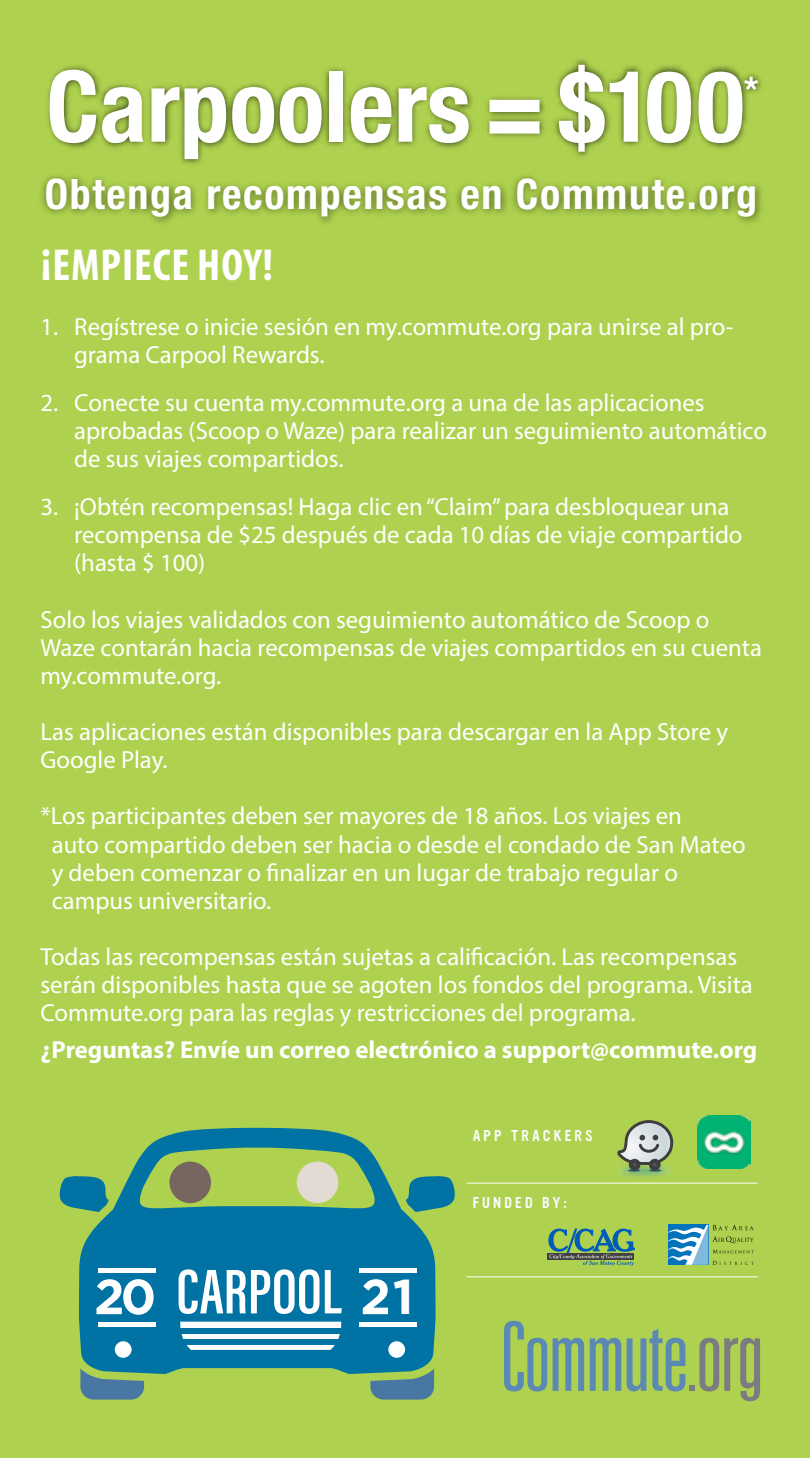
<style>
.page{position:relative;width:810px;height:1458px;background:#aed24f}
.page>*{position:absolute;margin:0;border:0;box-sizing:border-box;transform-origin:0 0}
.t1{font:700 condensed 99px "Helvetica Neue LT Std";color:#fff}
.t2{font:600 65.02px "Acumin Pro Extra Cond";letter-spacing:.005em;color:#fff}
.t3{font:700 condensed 45px "Myriad Pro";letter-spacing:.02em;color:#fff}
.t4{font:700 condensed 42.07px "Helvetica Neue LT Std";letter-spacing:.04em;color:#fff}
.t5{font:700 condensed 36.68px "Helvetica Neue LT Std";color:#fff}
.t6{font:24.75px/28.1px "Myriad Pro";color:#fff}
.t7{font:700 24.75px "Myriad Pro";color:#fff}
.t8{font:13.72px "YWFT Ultramagnetic";letter-spacing:.22em;color:#fafbfc}
.s1{font-family:"Gotham";font-weight:700;font-size:48.82px}
</style>
<div class="page">
<img style="left:47px;top:59px;width:715px;height:104px">
<img style="left:41px;top:163px;width:721px;height:60px">
<svg style="left:60px;top:1176px;width:11px;height:31px"></svg>
<svg style="left:443px;top:1176px;width:12px;height:32px"></svg>
<div style="left:80px;top:1333px;width:64px;height:67px;background:#4977a4;border-radius:13px"></div>
<div style="left:370px;top:1333px;width:64px;height:67px;background:#4977a4;border-radius:13px"></div>
<svg style="left:71px;top:1127px;width:372px;height:255px"></svg>
<svg style="left:79px;top:1128px;width:357px;height:246px;fill:#0073a4"></svg>
<svg style="left:180px;top:1322px;width:162px;height:28px;background:#d6e8f0"></svg>
<div style="left:388px;top:1341px;width:17px;height:17px;background:#fff;border-radius:50%"></div>
<div style="left:115px;top:1341px;width:17px;height:17px;background:#fff;border-radius:50%"></div>
<svg style="left:139px;top:1147px;width:237px;height:62px"></svg>
<div style="left:171px;top:1328px;width:174px;height:5px;background:#0073a4"></div>
<div style="left:171px;top:1339px;width:174px;height:5px;background:#0073a4"></div>
<svg style="left:97px;top:1279px;width:57px;height:36px;background:#88bdd4"></svg>
<svg style="left:363px;top:1279px;width:25px;height:35px"></svg>
<hr style="left:98px;top:1268px;width:57px;height:4px;background:#fff">
<div style="left:98px;top:1322px;width:57px;height:5px;background:#fff"></div>
<hr style="left:359px;top:1268px;width:58px;height:4px;background:#fff">
<div style="left:359px;top:1322px;width:58px;height:5px;background:#fff"></div>
<div style="left:169px;top:1162px;width:42px;height:41px;background:#77665f;border-radius:50%"></div>
<div style="left:297px;top:1162px;width:41px;height:41px;background:#e2dad3;border-radius:50%"></div>
<svg style="left:504px;top:1321px;width:43px;height:70px"></svg>
<svg style="left:553px;top:1338px;width:31px;height:53px"></svg>
<svg style="left:590px;top:1338px;width:31px;height:53px"></svg>
<svg style="left:627px;top:1329px;width:133px;height:72px"></svg>
<hr style="left:467px;top:1276px;width:291px;height:1px;background:#fff">
<hr style="left:467px;top:1183px;width:291px;height:1px;background:#fff">
<svg style="left:668px;top:1225px;width:86px;height:40px"></svg>
<div style="left:547px;top:1253px;width:87px;height:7px;background:#414142"></div>
<svg style="left:548px;top:1229px;width:87px;height:37px"></svg>
<img style="left:698px;top:1116px;width:53px;height:52px">
<img style="left:607px;top:1172px;width:75px;height:12px">
<svg style="left:617px;top:1120px;width:57px;height:52px"></svg>
<h1 class="t1" style="left:46px;top:47px;width:700px">Carpoolers=$100</h1>
<h3 class="t5" style="left:744px;top:67px;width:16px">*</h3>
<h3 class="t4" style="left:45px;top:169px;width:714px">Obtenga recompensas en Commute.org</h3>
<h3 class="t3" style="left:41px;top:237px;width:234px">¡EMPIECE HOY!</h3>
<p class="t6" style="left:74px;top:312px;width:661px;text-indent:-34px">1. Regístrese o inicie sesión en my.commute.org para unirse al pro&shy;grama Carpool Rewards.</p>
<p class="t6" style="left:74px;top:388px;width:694px;text-indent:-34px">2. Conecte su cuenta my.commute.org a una de las aplicaciones aprobadas (Scoop o Waze) para realizar un seguimiento automático de sus viajes compartidos.</p>
<p class="t6" style="left:74px;top:492px;width:670px;text-indent:-34px">3. ¡Obtén recompensas! Haga clic en “Claim” para desbloquear una recompensa de $25 después de cada 10 días de viaje compartido (hasta $ 100)</p>
<p class="t6" style="left:41px;top:605px;width:723px">Solo los viajes validados con seguimiento automático de Scoop o<br>Waze contarán hacia recompensas de viajes compartidos en su cuenta my.commute.org.</p>
<p class="t6" style="left:41px;top:717px;width:689px">Las aplicaciones están disponibles para descargar en la App Store y<br>Google Play.</p>
<p class="t6" style="left:52px;top:802px;width:695px;text-indent:-11px">*Los participantes deben ser mayores de 18 años. Los viajes en<br>auto compartido deben ser hacia o desde el condado de San Mateo y deben comenzar o finalizar en un lugar de trabajo regular o campus universitario.</p>
<p class="t6" style="left:41px;top:942px;width:714px">Todas las recompensas están sujetas a calificación. Las recompensas serán disponibles hasta que se agoten los fondos del programa. Visita<br>Commute.org para las reglas y restricciones del programa.</p>
<p class="t7" style="left:41px;top:1034px;width:718px">¿Preguntas? Envíe un correo electrónico a support@commute.org</p>
<p class="t8" style="left:473px;top:1125px;width:122px">APP TRACKERS</p>
<h2 class="t2" style="left:176px;top:1252px;width:239px">CARPOOL <span class="s1">1</span></h2>
<p class="t8" style="left:473px;top:1193px;width:96px">FUNDED BY:</p>
</div>
